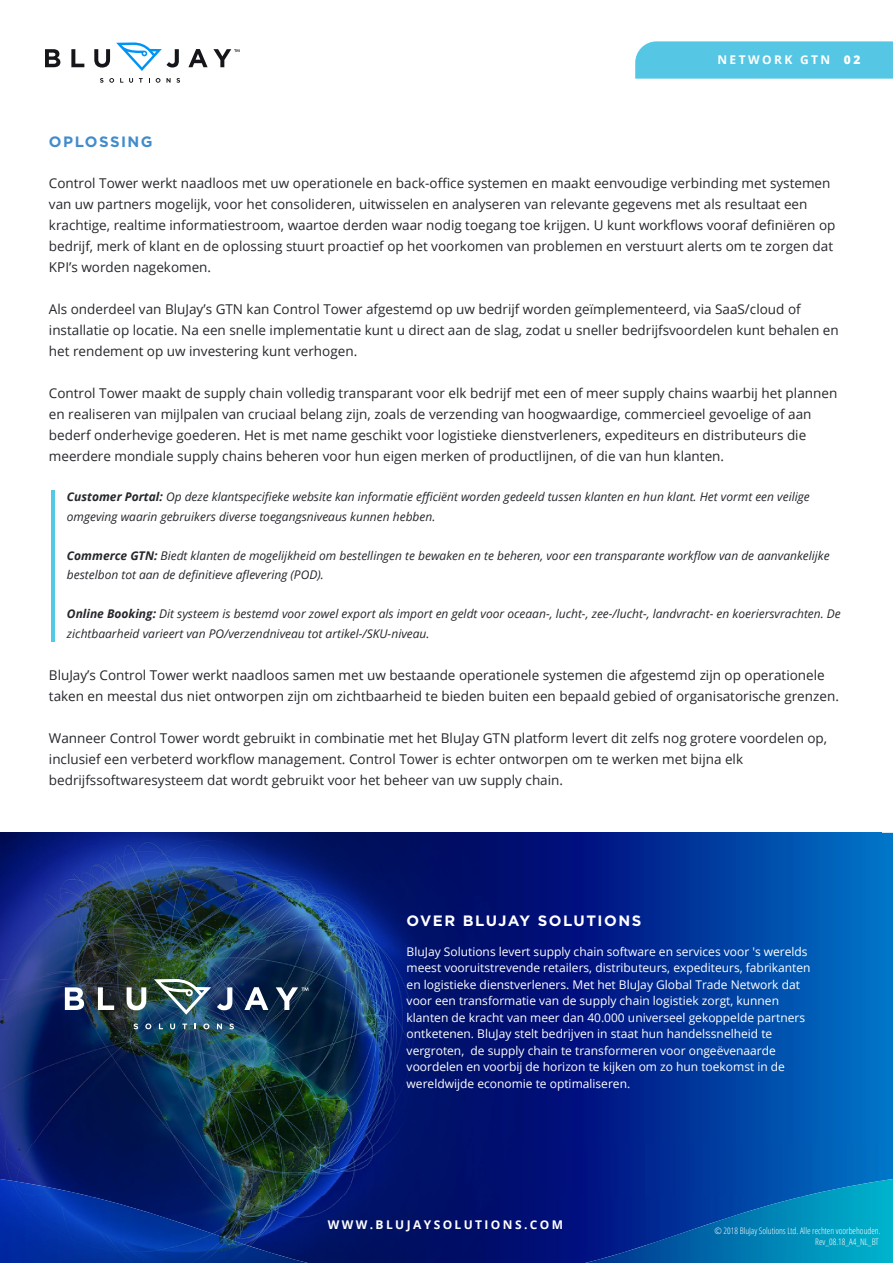
<style>
.page{position:relative;width:893px;height:1263px;background:#fff}
.page>*{position:absolute;margin:0;border:0;box-sizing:border-box;transform-origin:0 0}
.t1{font:700 15px "Gotham";letter-spacing:.1em;color:#fff}
.t2{font:700 15px "Gotham";letter-spacing:.1em;color:#428ccb}
.t3{font:13.5px/21px "Open Sans";color:#25272c}
.t4{font:italic 12px/19.5px "Open Sans";color:#25272c}
.t5{font:12px/16.5px "Open Sans";color:#fff}
.t6{font:700 12px "Open Sans";letter-spacing:.2em;color:#fff}
.t7{font:300 condensed 9px/10.8px "Open Sans";color:#fff;text-align:right}
.s1{font-weight:800}
.s2{font-weight:700}
</style>
<div class="page">
<img style="left:0;top:833px;width:881px;height:363px">
<div style="left:881px;top:833px;width:12px;height:346px;background:#0076c8"></div>
<img style="left:165px;top:1196px;width:562px;height:67px">
<img style="left:0;top:1179px;width:165px;height:84px">
<img style="left:727px;top:1179px;width:166px;height:84px">
<img style="left:165px;top:1217px;width:143px;height:46px">
<img style="left:585px;top:1218px;width:143px;height:45px">
<img style="left:318px;top:1257px;width:257px;height:6px">
<svg style="left:65px;top:987px;width:19px;height:23px"></svg>
<svg style="left:98px;top:987px;width:16px;height:23px"></svg>
<svg style="left:127px;top:987px;width:19px;height:23px"></svg>
<svg style="left:217px;top:987px;width:15px;height:23px"></svg>
<svg style="left:244px;top:987px;width:24px;height:23px"></svg>
<img style="left:154px;top:979px;width:57px;height:36px">
<svg style="left:134px;top:1023px;width:4px;height:6px"></svg>
<svg style="left:145px;top:1023px;width:6px;height:6px"></svg>
<svg style="left:159px;top:1023px;width:4px;height:6px"></svg>
<svg style="left:170px;top:1023px;width:5px;height:6px"></svg>
<svg style="left:182px;top:1023px;width:5px;height:6px"></svg>
<svg style="left:203px;top:1023px;width:6px;height:6px"></svg>
<svg style="left:217px;top:1023px;width:5px;height:6px"></svg>
<svg style="left:229px;top:1023px;width:5px;height:6px"></svg>
<svg style="left:276px;top:987px;width:32px;height:23px"></svg>
<svg style="left:45px;top:49px;width:15px;height:18px"></svg>
<svg style="left:71px;top:49px;width:13px;height:18px"></svg>
<svg style="left:94px;top:49px;width:16px;height:19px"></svg>
<svg style="left:116px;top:42px;width:63px;height:29px"></svg>
<svg style="left:100px;top:78px;width:14px;height:5px"></svg>
<svg style="left:120px;top:78px;width:3px;height:5px"></svg>
<svg style="left:129px;top:78px;width:4px;height:5px"></svg>
<svg style="left:139px;top:78px;width:4px;height:5px"></svg>
<svg style="left:156px;top:78px;width:4px;height:5px"></svg>
<svg style="left:166px;top:78px;width:14px;height:5px"></svg>
<svg style="left:188px;top:49px;width:52px;height:18px"></svg>
<div style="left:635px;top:41px;width:258px;height:38px;background:#55c7e5"></div>
<hr style="left:51px;top:490px;width:4px;height:151px;background:#54c8e7">
<p class="t2" style="left:49px;top:132px;width:105px">OPLOSSING</p>
<p class="t6" style="left:717px;top:52px;width:144px">NETWORK GTN <span class="s1">02</span></p>
<p class="t3" style="left:49px;top:172px;width:788px">Control Tower werkt naadloos met uw operationele en back-office systemen en maakt eenvoudige verbinding met systemen van uw partners mogelijk, voor het consolideren, uitwisselen en analyseren van relevante gegevens met als resultaat een krachtige, realtime informatiestroom, waartoe derden waar nodig toegang toe krijgen. U kunt workflows vooraf definiëren op bedrijf, merk of klant en de oplossing stuurt proactief op het voorkomen van problemen en verstuurt alerts om te zorgen dat KPI’s worden nagekomen.</p>
<p class="t3" style="left:49px;top:298px;width:791px">Als onderdeel van BluJay’s GTN kan Control Tower afgestemd op uw bedrijf worden geïmplementeerd, via SaaS/cloud of installatie op locatie. Na een snelle implementatie kunt u direct aan de slag, zodat u sneller bedrijfsvoordelen kunt behalen en het rendement op uw investering kunt verhogen.</p>
<p class="t3" style="left:49px;top:382px;width:790px">Control Tower maakt de supply chain volledig transparant voor elk bedrijf met een of meer supply chains waarbij het plannen en realiseren van mijlpalen van cruciaal belang zijn, zoals de verzending van hoogwaardige, commercieel gevoelige of aan bederf onderhevige goederen. Het is met name geschikt voor logistieke dienstverleners, expediteurs en distributeurs die meerdere mondiale supply chains beheren voor hun eigen merken of productlijnen, of die van hun klanten.</p>
<p class="t4" style="left:67px;top:487px;width:744px"><span class="s2">Customer Portal:</span> Op deze klantspecifieke website kan informatie efficiënt worden gedeeld tussen klanten en hun klant. Het vormt een veilige omgeving waarin gebruikers diverse toegangsniveaus kunnen hebben.</p>
<p class="t4" style="left:67px;top:545px;width:764px"><span class="s2">Commerce GTN:</span> Biedt klanten de mogelijkheid om bestellingen te bewaken en te beheren, voor een transparante workflow van de aanvankelijke bestelbon tot aan de definitieve aflevering (POD).</p>
<p class="t4" style="left:67px;top:604px;width:775px"><span class="s2">Online Booking:</span> Dit systeem is bestemd voor zowel export als import en geldt voor oceaan-, lucht-, zee-/lucht-, landvracht- en koeriersvrachten. De zichtbaarheid varieert van PO/verzendniveau tot artikel-/SKU-niveau.</p>
<p class="t3" style="left:49px;top:664px;width:791px">BluJay’s Control Tower werkt naadloos samen met uw bestaande operationele systemen die afgestemd zijn op operationele taken en meestal dus niet ontworpen zijn om zichtbaarheid te bieden buiten een bepaald gebied of organisatorische grenzen.</p>
<p class="t3" style="left:49px;top:727px;width:780px">Wanneer Control Tower wordt gebruikt in combinatie met het BluJay GTN platform levert dit zelfs nog grotere voordelen op, inclusief een verbeterd workflow management. Control Tower is echter ontworpen om te werken met bijna elk bedrijfssoftwaresysteem dat wordt gebruikt voor het beheer van uw supply chain.</p>
<p class="t1" style="left:407px;top:911px;width:236px">OVER BLUJAY SOLUTIONS</p>
<p class="t5" style="left:407px;top:943px;width:405px">BluJay Solutions levert supply chain software en services voor 's werelds meest vooruitstrevende retailers, distributeurs, expediteurs, fabrikanten en logistieke dienstverleners. Met het BluJay Global Trade Network dat voor een transformatie van de supply chain logistiek zorgt, kunnen klanten de kracht van meer dan 40.000 universeel gekoppelde partners ontketenen. BluJay stelt bedrijven in staat hun handelssnelheid te vergroten, de supply chain te transformeren voor ongeëvenaarde voordelen en voorbij de horizon te kijken om zo hun toekomst in de wereldwijde economie te optimaliseren.</p>
<p class="t6" style="left:328px;top:1216px;width:237px">WWW.BLUJAYSOLUTIONS.COM</p>
<p class="t7" style="left:714px;top:1225px;width:168px">© 2018 BluJay Solutions Ltd. Alle rechten voorbehouden.<br>Rev_08.18_A4_NL_BT</p>
</div>
